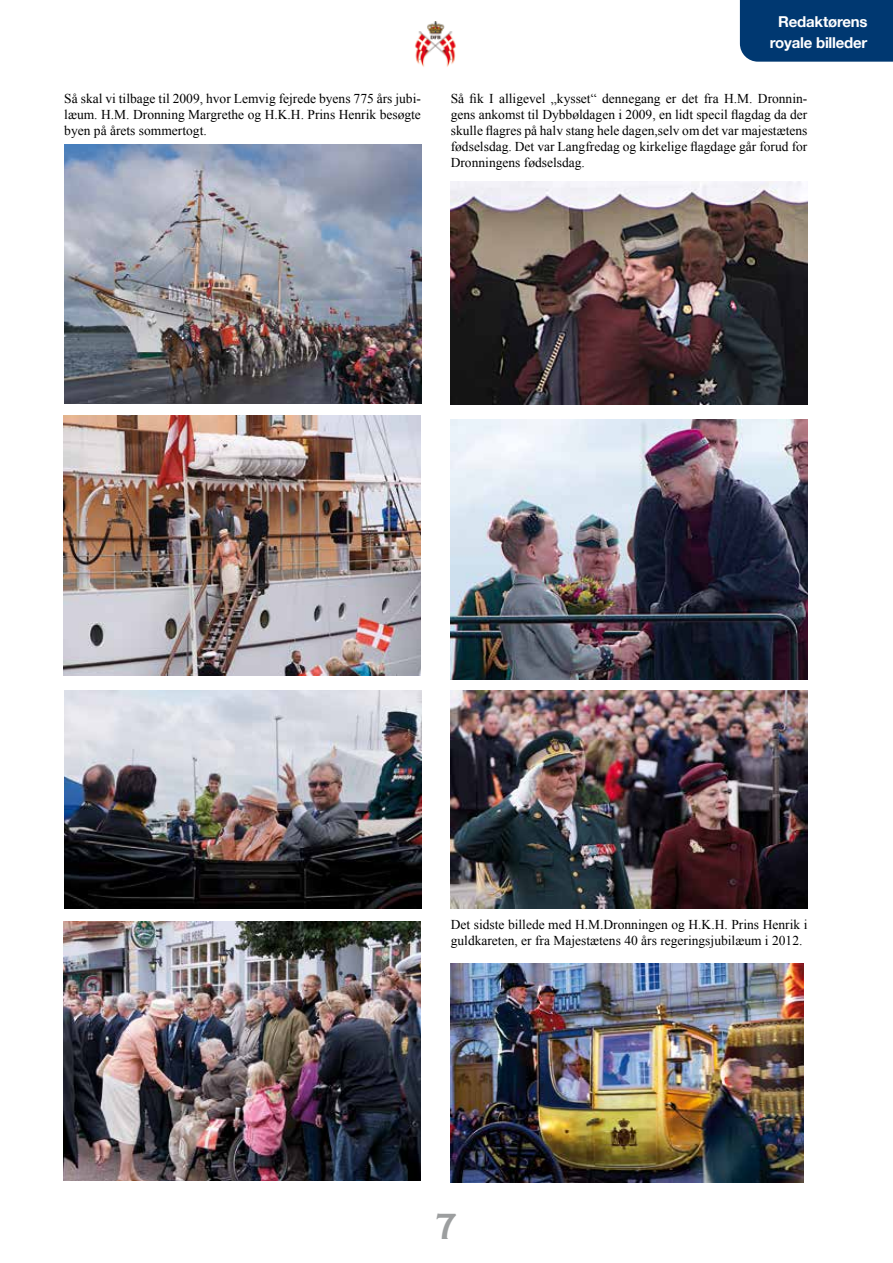
<style>
.page{position:relative;width:893px;height:1263px;background:#fff}
.page>*{position:absolute;margin:0;border:0;box-sizing:border-box;transform-origin:0 0}
.t1{font:36px "Modesto Lite";color:#9c9e9f}
.t2{font:700 15px/21px "Helvetica Neue";letter-spacing:-.015em;color:#fff;text-align:center}
.t3{font:13.5px/16.2px "Times New Roman";color:#000;text-align:justify}
</style>
<div class="page">
<img style="left:415px;top:21px;width:41px;height:46px">
<div style="left:740px;top:0;width:153px;height:62px;background:#003871"></div>
<img style="left:64px;top:145px;width:357px;height:258px">
<img style="left:451px;top:181px;width:357px;height:224px">
<img style="left:451px;top:419px;width:357px;height:261px">
<img style="left:451px;top:690px;width:357px;height:219px">
<img style="left:450px;top:964px;width:354px;height:218px">
<img style="left:64px;top:690px;width:357px;height:219px">
<img style="left:64px;top:416px;width:357px;height:260px">
<img style="left:64px;top:922px;width:357px;height:258px">
<p class="t2" style="left:770px;top:12px;width:99px">Redaktørens royale billeder</p>
<p class="t3" style="left:64px;top:90px;width:358px">Så skal vi tilbage til 2009, hvor Lemvig fejrede byens 775 års jubi&shy;læum. H.M. Dronning Margrethe og H.K.H. Prins Henrik besøgte byen på årets sommertogt.</p>
<p class="t3" style="left:451px;top:90px;width:358px">Så fik I alligevel „kysset“ dennegang er det fra H.M. Dronnin&shy;gens ankomst til Dybbøldagen i 2009, en lidt specil flagdag da der skulle flagres på halv stang hele dagen,selv om det var majestætens fødselsdag. Det var Langfredag og kirkelige flagdage går forud for Dronningens fødselsdag.</p>
<p class="t3" style="left:451px;top:916px;width:358px">Det sidste billede med H.M.Dronningen og H.K.H. Prins Henrik i guldkareten, er fra Majestætens 40 års regeringsjubilæum i 2012.</p>
<h1 class="t1" style="left:436px;top:1208px;width:22px">7</h1>
</div>
